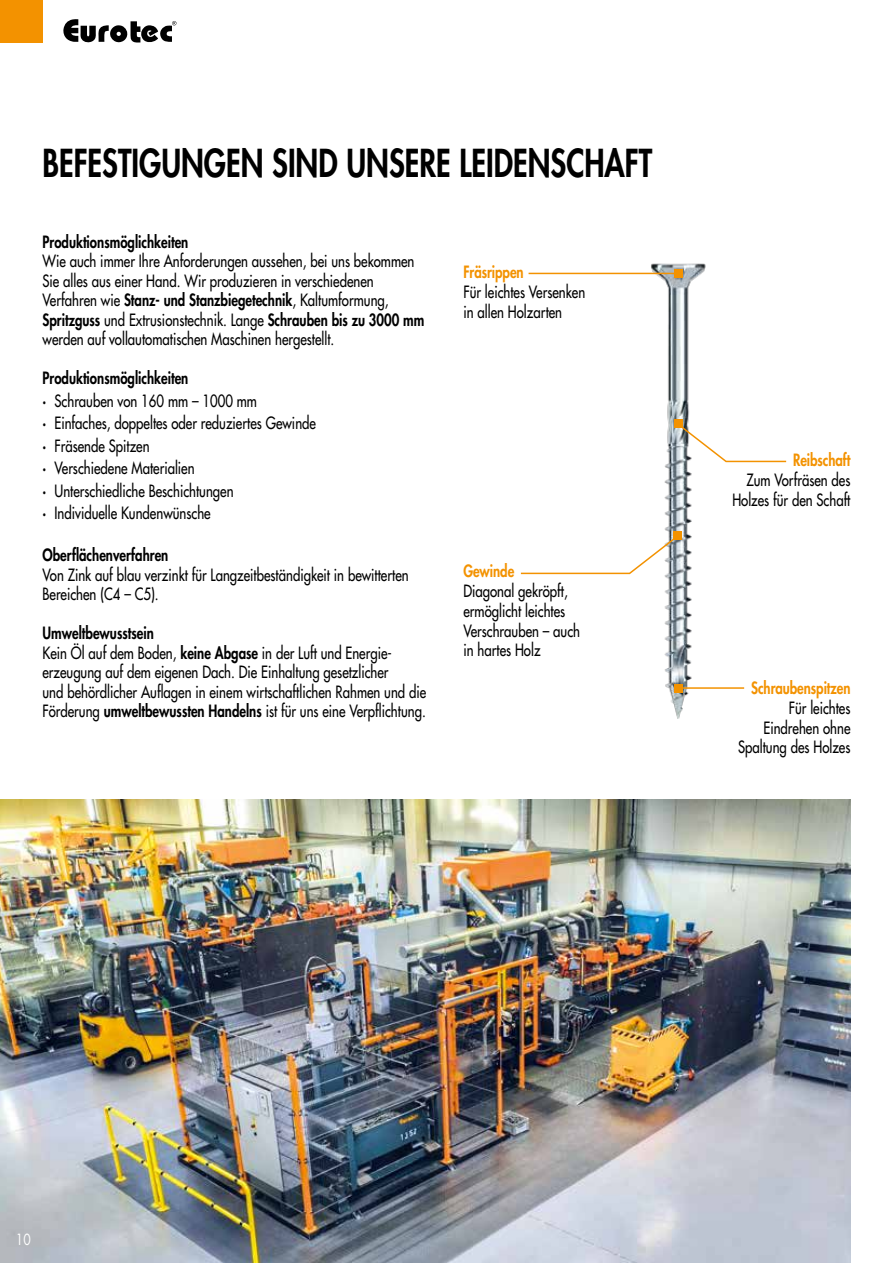
<style>
.page{position:relative;width:893px;height:1263px;background:#fff}
.page>*{position:absolute;margin:0;border:0;box-sizing:border-box;transform-origin:0 0}
.t1{font:800 37.5px "Futura Std";color:#000;scale:.8 1}
.t2{font:500 16.5px/19.5px "Futura Std";color:#000;scale:.8 1}
.t3{font:800 16.5px "Futura Std";color:#000;scale:.8 1}
.t4{font:800 16.5px "Futura Std";letter-spacing:-.005em;color:#f39200;scale:.8 1}
.t5{font:15px "Futura Std";color:#fff;scale:.8 1}
.s1{font-weight:800}
</style>
<div class="page">
<div style="left:0;top:0;width:43px;height:43px;background:#f39200"></div>
<svg style="left:63px;top:19px;width:113px;height:24px"></svg>
<img style="left:650px;top:263px;width:56px;height:455px">
<img style="left:0;top:799px;width:850px;height:464px">
<div style="left:674px;top:419px;width:8px;height:9px;background:#f39200"></div>
<div style="left:674px;top:684px;width:8px;height:8px;background:#f39200"></div>
<div style="left:674px;top:269px;width:8px;height:9px;background:#f39200"></div>
<svg style="left:675px;top:421px;width:112px;height:42px"></svg>
<hr style="left:529px;top:273px;width:149px;height:1px;background:#f39200">
<hr style="left:680px;top:687px;width:64px;height:2px;background:#f39200">
<div style="left:673px;top:531px;width:9px;height:9px;background:#f39200"></div>
<svg style="left:520px;top:533px;width:161px;height:42px"></svg>
<h1 class="t1" style="left:43px;top:140px;width:764px">BEFESTIGUNGEN SIND UNSERE LEIDENSCHAFT</h1>
<p class="t3" style="left:43px;top:231px;width:184px">Produktionsmöglichkeiten</p>
<p class="t2" style="left:43px;top:251px;width:479px">Wie auch immer Ihre Anforderungen aussehen, bei uns bekommen Sie alles aus einer Hand. Wir produzieren in verschiedenen Verfahren wie <span class="s1">Stanz- und Stanzbiegetechnik</span>, Kaltumformung, <span class="s1">Spritzguss</span> und Extrusionstechnik. Lange <span class="s1">Schrauben bis zu 3000 mm </span>werden auf vollautomatischen Maschinen hergestellt.</p>
<p class="t2" style="left:43px;top:367px;width:343px;line-height:22.5px"><span class="s1">Produktionsmöglichkeiten<br>·</span> Schrauben von 160 mm – 1000 mm<br><span class="s1">·</span> Einfaches, doppeltes oder reduziertes Gewinde <span class="s1">·</span> Fräsende Spitzen<br><span class="s1">·</span> Verschiedene Materialien<br><span class="s1">·</span> Unterschiedliche Beschichtungen<br><span class="s1">·</span> Individuelle Kundenwünsche</p>
<p class="t3" style="left:43px;top:544px;width:159px">Oberflächenverfahren</p>
<p class="t2" style="left:43px;top:565px;width:459px">Von Zink auf blau verzinkt für Langzeitbeständigkeit in bewitterten<br>Bereichen (C4 – C5).</p>
<p class="t2" style="left:43px;top:623px;width:481px"><span class="s1">Umweltbewusstsein<br></span>Kein Öl auf dem Boden, <span class="s1">keine Abgase</span> in der Luft und Energie&shy;erzeugung auf dem eigenen Dach. Die Einhaltung gesetzlicher<br>und behördlicher Auflagen in einem wirtschaftlichen Rahmen und die Förderung <span class="s1">umweltbewussten Handelns</span> ist für uns eine Verpflichtung.</p>
<p class="t4" style="left:463px;top:262px;width:77px">Fräsrippen</p>
<p class="t2" style="left:463px;top:282px;width:154px">Für leichtes Versenken in allen Holzarten</p>
<p class="t4" style="left:463px;top:561px;width:65px">Gewinde</p>
<p class="t2" style="left:463px;top:581px;width:147px">Diagonal gekröpft, ermöglicht leichtes<br>Verschrauben – auch in hartes Holz</p>
<p class="t4" style="left:793px;top:449px;width:73px">Reibschaft</p>
<p class="t2" style="left:732px;top:470px;width:149px;text-align:right">Zum Vorfräsen des<br>Holzes für den Schaft</p>
<p class="t4" style="left:751px;top:677px;width:126px">Schraubenspitzen</p>
<p class="t2" style="left:738px;top:698px;width:142px;text-align:right">Für leichtes<br>Eindrehen ohne<br>Spaltung des Holzes</p>
<p class="t5" style="left:16px;top:1230px;width:20px">10</p>
</div>
